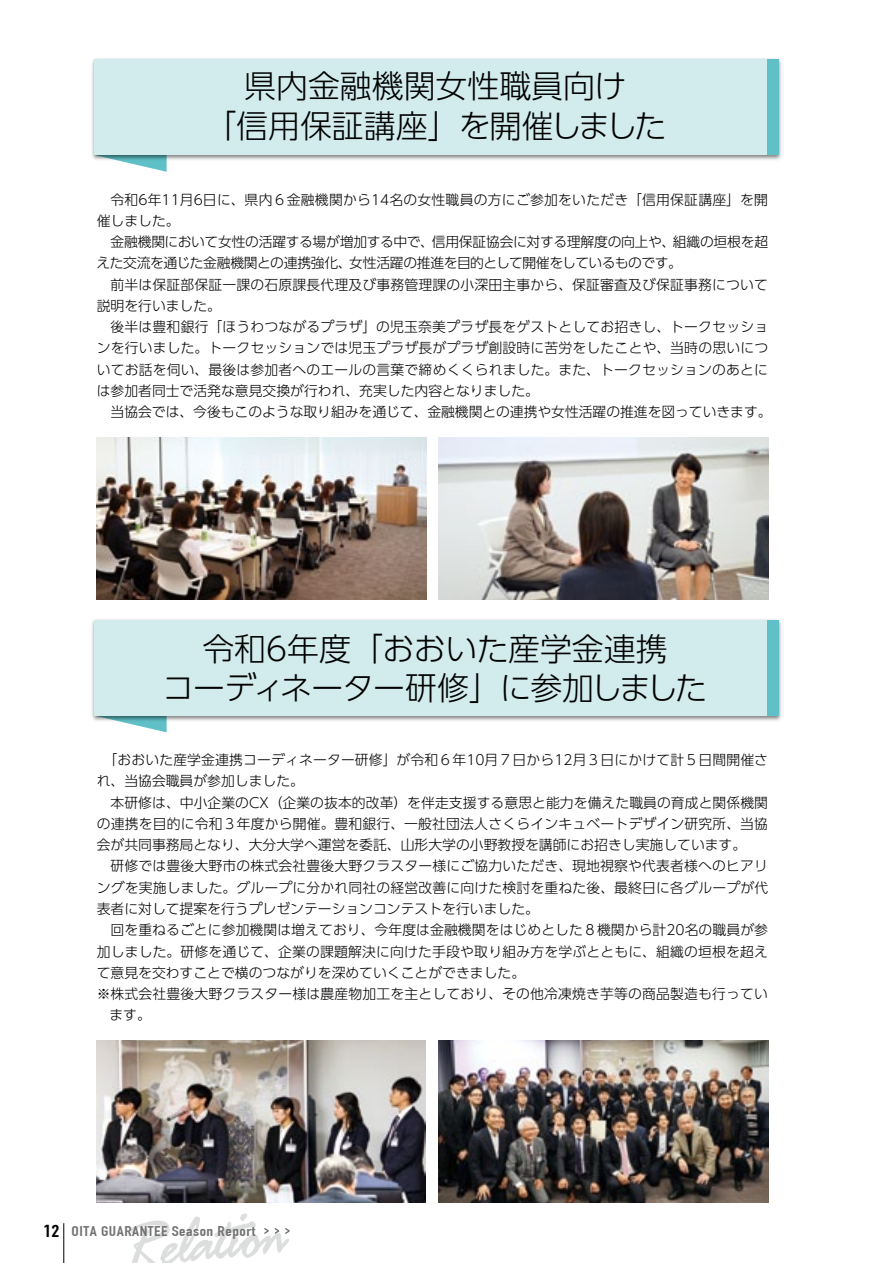
<style>
.page{position:relative;width:893px;height:1263px;background:#fff}
.page>*{position:absolute;margin:0;border:0;box-sizing:border-box;transform-origin:0 0}
.t1{font:300 31.95px/39.3px "UD Shin Go Pro";letter-spacing:-.02em;color:#000;text-align:center}
.t2{font:300 31.95px/39.3px "UD Shin Go Pro";color:#000;text-align:center}
.t3{font:300 13.8px/21.3px "UD Shin Go Pro";letter-spacing:.01em;color:#000}
.t4{font:700 13.8px "DIN Condensed";letter-spacing:.03em;color:#727171;scale:1.25 1}
.s1{font-size:16.95px;color:#000}
</style>
<div class="page">
<svg style="left:122px;top:722px;width:45px;height:10px"></svg>
<img style="left:92px;top:619px;width:690px;height:103px">
<div style="left:94px;top:620px;width:685px;height:95px;background:#d2ebec"></div>
<div style="left:767px;top:620px;width:12px;height:95px;background:#5fc1c7"></div>
<svg style="left:125px;top:162px;width:42px;height:10px"></svg>
<img style="left:92px;top:58px;width:690px;height:104px">
<div style="left:94px;top:59px;width:685px;height:96px;background:#d2ebec"></div>
<div style="left:767px;top:59px;width:12px;height:96px;background:#5fc1c7"></div>
<img style="left:97px;top:437px;width:329px;height:162px">
<img style="left:439px;top:437px;width:329px;height:162px">
<img style="left:97px;top:1040px;width:329px;height:162px">
<img style="left:439px;top:1040px;width:329px;height:162px">
<hr style="left:63px;top:1223px;width:1px;height:40px;background:#000">
<svg style="left:131px;top:1214px;width:159px;height:49px"></svg>
<h1 class="t2" style="left:204px;top:65px;width:463px">県内金融機関女性職員向け<br>「信用保証講座」を開催しました</h1>
<p class="t3" style="left:96px;top:188px;width:677px">　令和6年11月6日に、県内６金融機関から14名の女性職員の方にご参加をいただき「信用保証講座」を開催しました。<br>　金融機関において女性の活躍する場が増加する中で、信用保証協会に対する理解度の向上や、組織の垣根を超えた交流を通じた金融機関との連携強化、女性活躍の推進を目的として開催をしているものです。<br>　前半は保証部保証一課の石原課長代理及び事務管理課の小深田主事から、保証審査及び保証事務について説明を行いました。<br>　後半は豊和銀行「ほうわつながるプラザ」の児玉奈美プラザ長をゲストとしてお招きし、トークセッションを行いました。トークセッションでは児玉プラザ長がプラザ創設時に苦労をしたことや、当時の思いについてお話を伺い、最後は参加者へのエールの言葉で締めくくられました。また、トークセッションのあとには参加者同士で活発な意見交換が行われ、充実した内容となりました。<br>　当協会では、今後もこのような取り組みを通じて、金融機関との連携や女性活躍の推進を図っていきます。</p>
<h1 class="t1" style="left:162px;top:628px;width:546px">令和6年度「おおいた産学金連携<br>コーディネーター研修」に参加しました</h1>
<p class="t3" style="left:97px;top:749px;width:673px">　「おおいた産学金連携コーディネーター研修」が令和６年10月７日から12月３日にかけて計５日間開催さ</p>
<p class="t3" style="left:97px;top:770px;width:209px">れ、当協会職員が参加しました。</p>
<p class="t3" style="left:97px;top:791px;width:673px">　本研修は、中小企業のCX（企業の抜本的改革）を伴走支援する意思と能力を備えた職員の育成と関係機関</p>
<p class="t3" style="left:97px;top:812px;width:673px">の連携を目的に令和３年度から開催。豊和銀行、一般社団法人さくらインキュベートデザイン研究所、当協</p>
<p class="t3" style="left:97px;top:834px;width:651px">会が共同事務局となり、大分大学へ運営を委託、山形大学の小野教授を講師にお招きし実施しています。</p>
<p class="t3" style="left:97px;top:855px;width:673px">　研修では豊後大野市の株式会社豊後大野クラスター様にご協力いただき、現地視察や代表者様へのヒアリ</p>
<p class="t3" style="left:97px;top:876px;width:673px">ングを実施しました。グループに分かれ同社の経営改善に向けた検討を重ねた後、最終日に各グループが代</p>
<p class="t3" style="left:97px;top:897px;width:444px">表者に対して提案を行うプレゼンテーションコンテストを行いました。</p>
<p class="t3" style="left:97px;top:919px;width:673px">　回を重ねるごとに参加機関は増えており、今年度は金融機関をはじめとした８機関から計20名の職員が参</p>
<p class="t3" style="left:97px;top:940px;width:673px">加しました。研修を通じて、企業の課題解決に向けた手段や取り組み方を学ぶとともに、組織の垣根を超え</p>
<p class="t3" style="left:97px;top:961px;width:430px">て意見を交わすことで横のつながりを深めていくことができました。</p>
<p class="t3" style="left:97px;top:983px;width:673px">※株式会社豊後大野クラスター様は農産物加工を主としており、その他冷凍焼き芋等の商品製造も行ってい</p>
<p class="t3" style="left:109px;top:1004px;width:43px">ます。</p>
<p class="t4" style="left:44px;top:1223px;width:171px"><span class="s1">12</span> OITA GUARANTEE Season Report</p>
</div>
